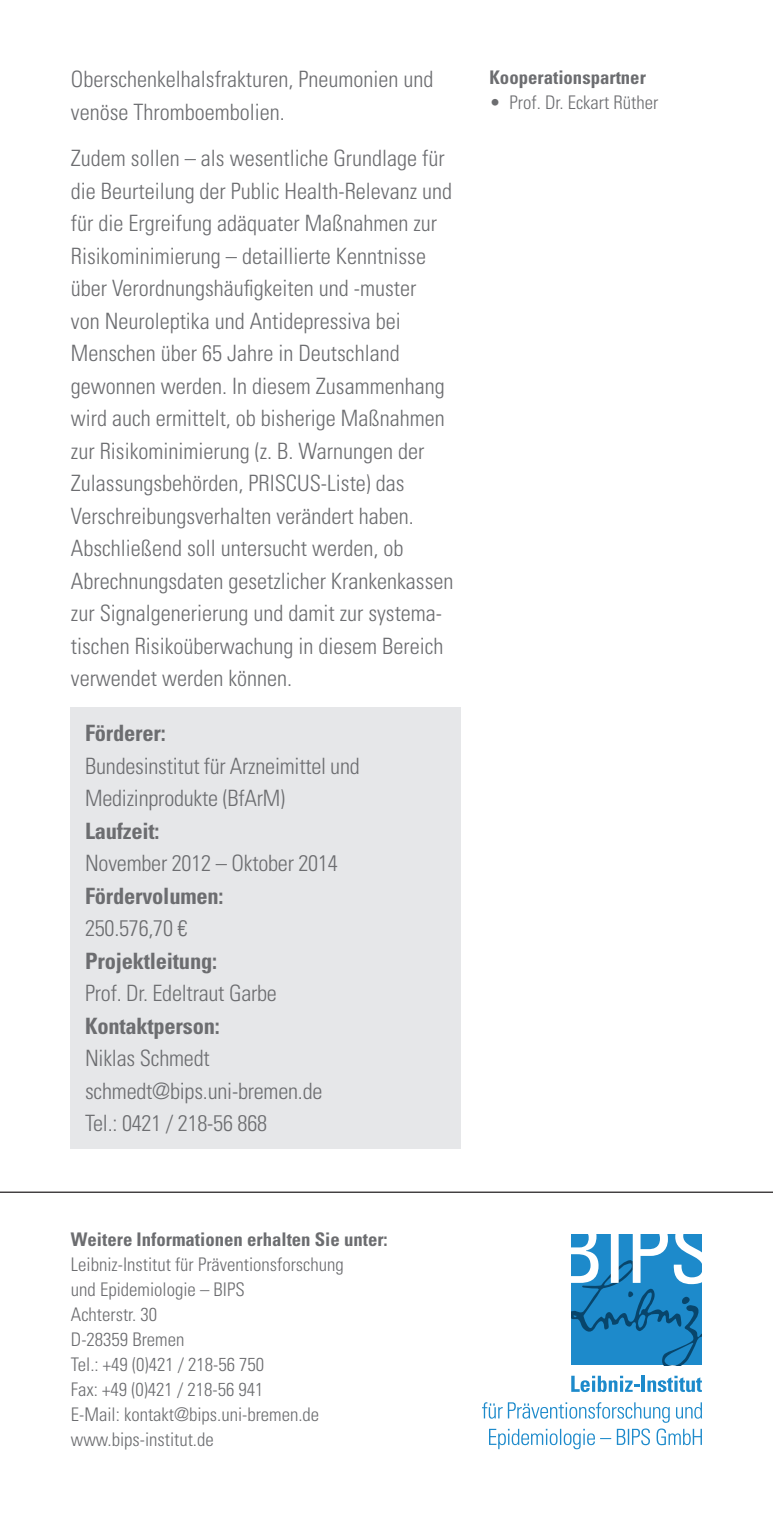
<style>
.page{position:relative;width:773px;height:1517px;background:#fff}
.page>*{position:absolute;margin:0;border:0;box-sizing:border-box;transform-origin:0 0}
.t1{font:300 condensed 22.5px/32.5px "Univers LT Std";color:#6c6d70}
.t2{font:700 condensed 22.5px "Univers LT Std";letter-spacing:-.01em;color:#6c6d70}
.t3{font:300 condensed 18.75px/25px "Univers LT Std";color:#6c6d70}
.t4{font:700 condensed 18.75px "Univers LT Std";color:#6c6d70}
</style>
<div class="page">
<div style="left:71px;top:707px;width:390px;height:442px;background:#e6e7e9"></div>
<svg style="left:571px;top:1234px;width:130px;height:131px;background:#3792c8"></svg>
<svg style="left:571px;top:1375px;width:68px;height:17px"></svg>
<hr style="left:641px;top:1375px;width:4px;height:16px;background:#1d8acb">
<svg style="left:647px;top:1375px;width:54px;height:17px"></svg>
<svg style="left:489px;top:1428px;width:212px;height:21px"></svg>
<svg style="left:482px;top:1402px;width:220px;height:20px"></svg>
<hr style="left:0;top:1191px;width:772px;height:1px;background:#231f20">
<p class="t1" style="left:71px;top:63px;width:364px">Oberschenkelhalsfrakturen, Pneumonien und venöse Thromboembolien.</p>
<p class="t1" style="left:71px;top:142px;width:384px">Zudem sollen – als wesentliche Grundlage für die Beurteilung der Public Health-Relevanz und für die Ergreifung adäquater Maßnahmen zur Risikominimierung – detaillierte Kenntnisse über Verordnungshäufigkeiten und -muster<br>von Neuroleptika und Antidepressiva bei Menschen über 65 Jahre in Deutschland gewonnen werden. In diesem Zusammenhang wird auch ermittelt, ob bisherige Maßnahmen zur Risikominimierung (z. B. Warnungen der Zulassungsbehörden, PRISCUS-Liste) das Verschreibungsverhalten verändert haben.<br>Abschließend soll untersucht werden, ob Abrechnungsdaten gesetzlicher Krankenkassen zur Signalgenerierung und damit zur systema&shy;tischen Risikoüberwachung in diesem Bereich verwendet werden können.</p>
<p class="t2" style="left:85px;top:719px;width:82px">Förderer:</p>
<p class="t1" style="left:85px;top:749px;width:276px">Bundesinstitut für Arzneimittel und<br>Medizinprodukte (BfArM)</p>
<p class="t2" style="left:85px;top:816px;width:76px">Laufzeit:</p>
<p class="t1" style="left:85px;top:847px;width:254px">November 2012 – Oktober 2014</p>
<p class="t2" style="left:85px;top:881px;width:140px">Fördervolumen:</p>
<p class="t1" style="left:85px;top:912px;width:104px">250.576,70 €</p>
<p class="t2" style="left:85px;top:946px;width:133px">Projektleitung:</p>
<p class="t1" style="left:85px;top:977px;width:193px">Prof. Dr. Edeltraut Garbe</p>
<p class="t2" style="left:85px;top:1011px;width:136px">Kontaktperson:</p>
<p class="t1" style="left:85px;top:1042px;width:239px">Niklas Schmedt schmedt@bips.uni-bremen.de<br>Tel.: 0421 / 218-56 868</p>
<p class="t4" style="left:489px;top:66px;width:158px">Kooperationspartner</p>
<p class="t3" style="left:489px;top:90px;width:170px">• Prof. Dr. Eckart Rüther</p>
<p class="t4" style="left:71px;top:1228px;width:318px">Weitere Informationen erhalten Sie unter:</p>
<p class="t3" style="left:71px;top:1252px;width:274px">Leibniz-Institut für Präventionsforschung und Epidemiologie – BIPS<br>Achterstr. 30<br>D-28359 Bremen<br>Tel.: +49 (0)421 / 218-56 750<br>Fax: +49 (0)421 / 218-56 941<br>E-Mail: kontakt@bips.uni-bremen.de www.bips-institut.de</p>
</div>
